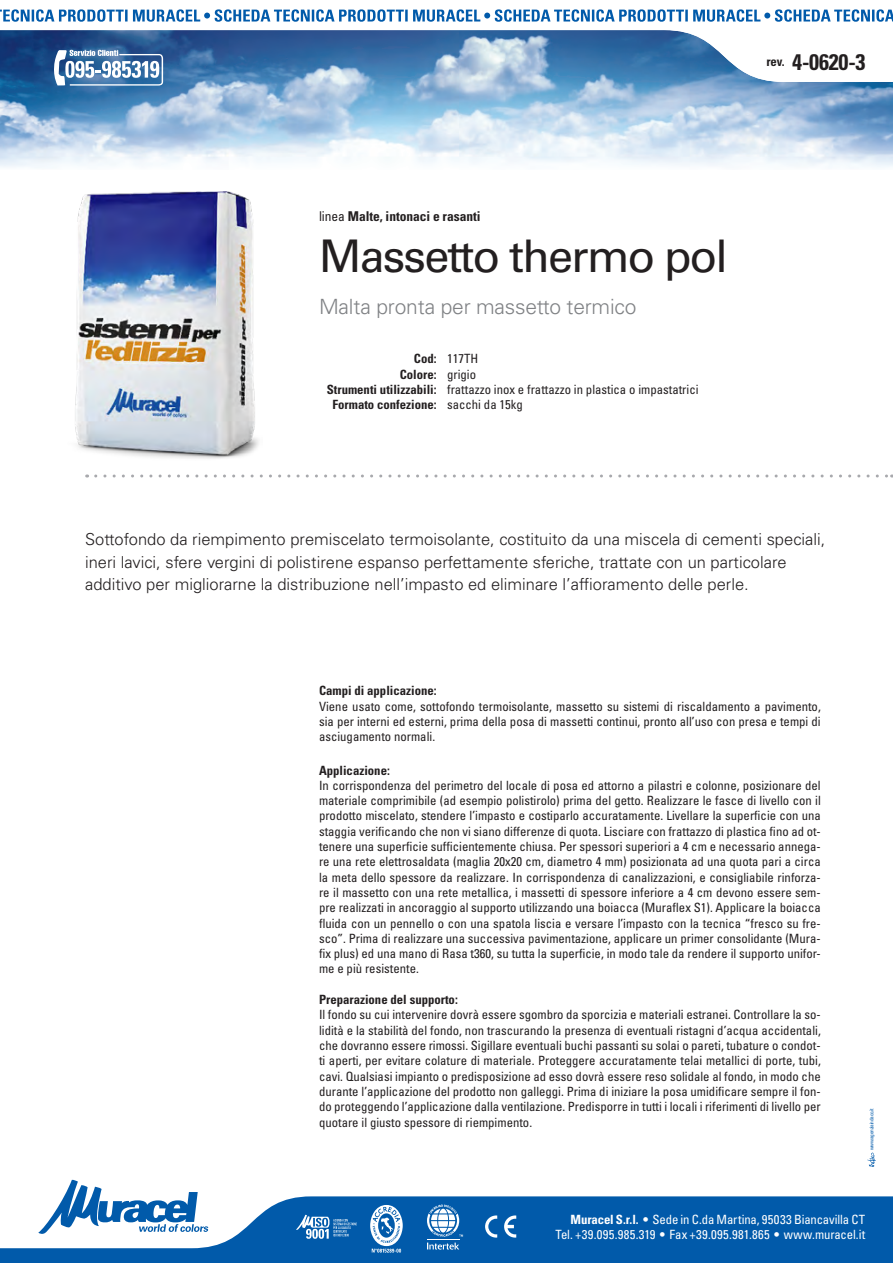
<style>
.page{position:relative;width:893px;height:1263px;background:#fff}
.page>*{position:absolute;margin:0;border:0;box-sizing:border-box;transform-origin:0 0}
.Linea{font:45px "Univers LT Std";letter-spacing:-.04em;color:#231f20}
.Revisione{font:700 condensed 22.5px "Univers LT Std";color:#231f20}
.Descrizione_breve{font:300 21px "Univers LT Std";letter-spacing:-.01em;color:#808285}
.Descrizione_estesa{font:300 16.5px/22.5px "Univers LT Std";color:#231f20}
.Linea-2{font:700 condensed 13.5px "Univers LT Std";letter-spacing:-.005em;color:#231f20}
.Testo_prima_pagina{font:condensed 12.75px/15.3px "Univers LT Std";color:#231f20;text-align:justify}
.t1{font:condensed 12.75px/15.3px "Univers LT Std";color:#fff;text-align:right}
.Codice{font:condensed 12.75px "Univers LT Std";color:#231f20}
.Codice-2{font:700 condensed 12.75px "Univers LT Std";color:#231f20}
.Testo_prima_pagina-2{font:700 condensed 12.75px "Univers LT Std";color:#231f20}
.Titolo_prima_pagina{font:700 condensed 12.75px "Univers LT Std";color:#231f20}
.t2{font:condensed 5.25px "Univers LT Std";letter-spacing:-.05em;color:#015aaa}
.s1{font-weight:400}
.s2{font-weight:700}
.s3{font-stretch:normal}
</style>
<div class="page">
<img style="left:0;top:82px;width:893px;height:86px">
<svg style="left:64px;top:1179px;width:134px;height:17px"></svg>
<svg style="left:0;top:1196px;width:893px;height:67px;fill:#015aaa"></svg>
<svg style="left:485px;top:1215px;width:31px;height:22px"></svg>
<svg style="left:296px;top:1215px;width:61px;height:24px"></svg>
<svg style="left:51px;top:82px;width:112px;height:4px"></svg>
<svg style="left:867px;top:1153px;width:9px;height:14px"></svg>
<svg style="left:370px;top:1205px;width:33px;height:47px"></svg>
<svg style="left:427px;top:1204px;width:36px;height:45px"></svg>
<svg style="left:0;top:30px;width:777px;height:52px;background:#5882b0"></svg>
<svg style="left:0;top:9px;width:893px;height:13px"></svg>
<svg style="left:96px;top:474px;width:797px;height:3px"></svg>
<img style="left:75px;top:191px;width:184px;height:268px">
<p class="Codice-2" style="left:766px;top:54px;width:20px">rev.</p>
<p class="Revisione" style="left:792px;top:48px;width:75px">4-0620-3</p>
<p class="Linea-2" style="left:319px;top:208px;width:163px"><span class="s1">linea</span> Malte, intonaci e rasanti</p>
<p class="Linea" style="left:319px;top:229px;width:410px">Massetto thermo pol</p>
<p class="Descrizione_breve" style="left:319px;top:294px;width:319px">Malta pronta per massetto termico</p>
<p class="Codice" style="left:414px;top:351px;width:66px"><span class="s2">Cod:</span> 117TH</p>
<p class="Codice-2" style="left:400px;top:366px;width:78px">Colore: <span class="s1">grigio</span></p>
<p class="Codice" style="left:327px;top:381px;width:373px"><span class="s2">Strumenti utilizzabili:</span> frattazzo inox e frattazzo in plastica o impastatrici</p>
<p class="Codice-2" style="left:332px;top:397px;width:192px">Formato confezione: <span class="s1">sacchi da 15kg</span></p>
<p class="Descrizione_estesa" style="left:85px;top:528px;width:742px">Sottofondo da riempimento premiscelato termoisolante, costituito da una miscela di cementi speciali, ineri lavici, sfere vergini di polistirene espanso perfettamente sferiche, trattate con un particolare additivo per migliorarne la distribuzione nell’impasto ed eliminare l’affioramento delle perle.</p>
<p class="Titolo_prima_pagina" style="left:319px;top:683px;width:119px">Campi di applicazione:</p>
<p class="Testo_prima_pagina" style="left:319px;top:698px;width:503px">Viene usato come, sottofondo termoisolante, massetto su sistemi di riscaldamento a pavimento, sia per interni ed esterni, prima della posa di massetti continui, pronto all’uso con presa e tempi di asciugamento normali.</p>
<p class="Testo_prima_pagina-2" style="left:319px;top:762px;width:72px">Applicazione:</p>
<p class="Testo_prima_pagina" style="left:319px;top:777px;width:503px">In corrispondenza del perimetro del locale di posa ed attorno a pilastri e colonne, posizionare del materiale comprimibile (ad esempio polistirolo) prima del getto. Realizzare le fasce di livello con il prodotto miscelato, stendere l’impasto e costiparlo accuratamente. Livellare la superficie con una staggia verificando che non vi siano differenze di quota. Lisciare con frattazzo di plastica fino ad ot&shy;tenere una superficie sufficientemente chiusa. Per spessori superiori a 4 cm e necessario annega&shy;re una rete elettrosaldata (maglia 20x20 cm, diametro 4 mm) posizionata ad una quota pari a circa la meta dello spessore da realizzare. In corrispondenza di canalizzazioni, e consigliabile rinforza&shy;re il massetto con una rete metallica, i massetti di spessore inferiore a 4 cm devono essere sem&shy;pre realizzati in ancoraggio al supporto utilizzando una boiacca (Muraflex S1). Applicare la boiacca fluida con un pennello o con una spatola liscia e versare l’impasto con la tecnica “fresco su fre&shy;sco”. Prima di realizzare una successiva pavimentazione, applicare un primer consolidante (Mura&shy;fix plus) ed una mano di Rasa t360, su tutta la superficie, in modo tale da rendere il supporto unifor&shy;me e più resistente.</p>
<p class="Testo_prima_pagina-2" style="left:319px;top:992px;width:140px">Preparazione del supporto:</p>
<p class="Testo_prima_pagina" style="left:319px;top:1007px;width:503px">Il fondo su cui intervenire dovrà essere sgombro da sporcizia e materiali estranei. Controllare la so&shy;lidità e la stabilità del fondo, non trascurando la presenza di eventuali ristagni d’acqua accidentali, che dovranno essere rimossi. Sigillare eventuali buchi passanti su solai o pareti, tubature o condot&shy;ti aperti, per evitare colature di materiale. Proteggere accuratamente telai metallici di porte, tubi, cavi. Qualsiasi impianto o predisposizione ad esso dovrà essere reso solidale al fondo, in modo che durante l’applicazione del prodotto non galleggi. Prima di iniziare la posa umidificare sempre il fon&shy;do proteggendo l’applicazione dalla ventilazione. Predisporre in tutti i locali i riferimenti di livello per quotare il giusto spessore di riempimento.</p>
<p class="t2" style="left:868px;top:1150px;width:43px;rotate:-90deg">www.agenziaindaco.it</p>
<p class="t1" style="left:555px;top:1211px;width:311px"><span class="s2">Muracel S.r.l.</span> <span class="s3">•</span> Sede in C.da Martina, 95033 Biancavilla CT<br>Tel. +39.095.985.319 <span class="s3">•</span> Fax +39.095.981.865 <span class="s3">•</span> www.muracel.it</p>
</div>
